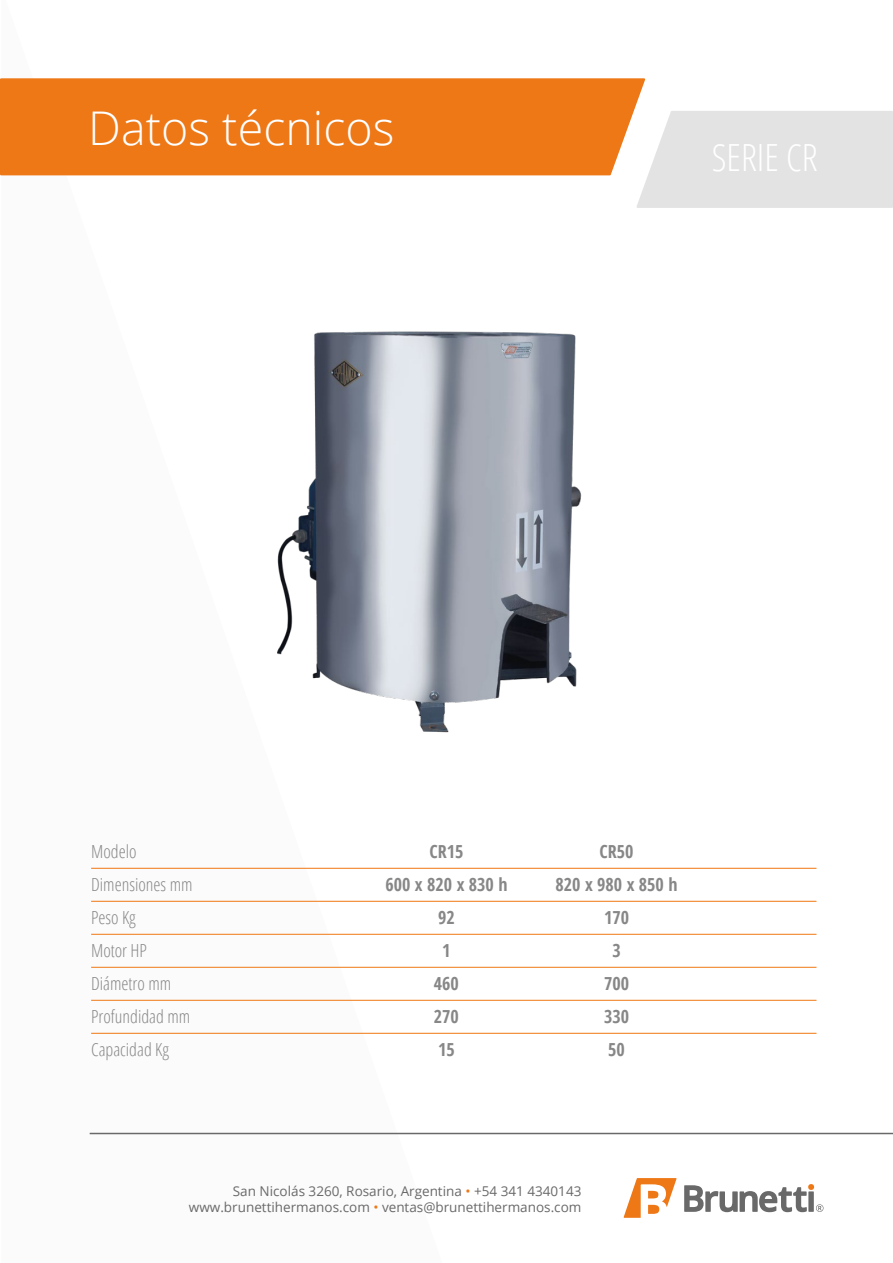
<style>
.page{position:relative;width:893px;height:1263px;background:#fff}
.page>*{position:absolute;margin:0;border:0;box-sizing:border-box;transform-origin:0 0}
.t1{font:300 46.5px "Open Sans";color:#fff}
.t2{font:300 condensed 37.5px "Open Sans";color:#fff}
.t3{font:300 condensed 18px/33px "Open Sans";color:#878787}
.t4{font:700 condensed 18px/33px "Open Sans";color:#878787;text-align:center}
.t5{font:13.5px/16.2px "Open Sans";color:#696969;text-align:right}
.s1{color:#ee7716}
</style>
<div class="page">
<svg style="left:1px;top:175px;width:441px;height:960px"></svg>
<hr style="left:90px;top:1133px;width:803px;height:1px;background:#696969">
<div style="left:0;top:78px;width:645px;height:97px;background:#ee7716"></div>
<div style="left:636px;top:111px;width:257px;height:97px;background:#e3e3e3"></div>
<svg style="left:624px;top:1178px;width:52px;height:40px"></svg>
<svg style="left:684px;top:1184px;width:139px;height:28px"></svg>
<hr style="left:91px;top:934px;width:725px;height:1px;background:#ef7812">
<hr style="left:91px;top:967px;width:725px;height:1px;background:#ef7812">
<hr style="left:91px;top:901px;width:725px;height:1px;background:#ef7812">
<hr style="left:91px;top:868px;width:725px;height:1px;background:#ef7812">
<hr style="left:91px;top:1000px;width:725px;height:1px;background:#ef7812">
<hr style="left:91px;top:1033px;width:725px;height:1px;background:#ef7812">
<img style="left:277px;top:319px;width:305px;height:425px">
<h1 class="t1" style="left:88px;top:96px;width:308px">Datos técnicos</h1>
<h2 class="t2" style="left:712px;top:132px;width:108px">SERIE CR</h2>
<h3 class="t3" style="left:91px;top:834px;width:103px">Modelo<br>Dimensiones mm<br>Peso Kg<br>Motor HP<br>Diámetro mm<br>Profundidad mm<br>Capacidad Kg</h3>
<h3 class="t4" style="left:385px;top:835px;width:123px">CR15<br>600 x 820 x 830 h<br>92<br>1<br>460<br>270<br>15</h3>
<h3 class="t4" style="left:556px;top:835px;width:123px">CR50<br>820 x 980 x 850 h<br>170<br>3<br>700<br>330<br>50</h3>
<p class="t5" style="left:189px;top:1182px;width:394px">San Nicolás 3260, Rosario, Argentina <span class="s1">•</span> +54 341 4340143 www.brunettihermanos.com <span class="s1">•</span> ventas@brunettihermanos.com</p>
</div>
